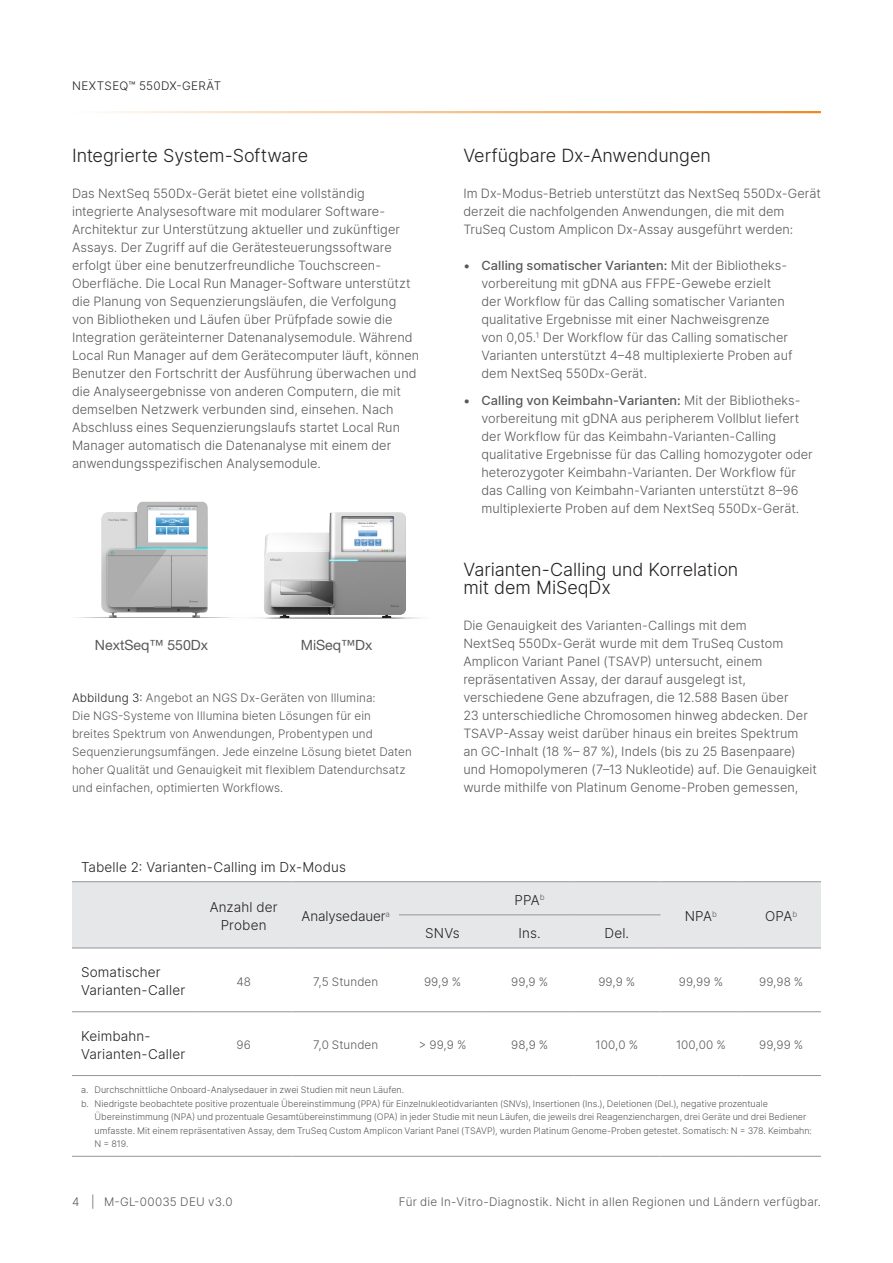
<style>
.page{position:relative;width:893px;height:1263px;background:#fff}
.page>*{position:absolute;margin:0;border:0;box-sizing:border-box;transform-origin:0 0}
.B-Head{font:300 18px/18px "Inter";color:#231f20}
.t1{font:14.1px "Helvetica Neue LT Std";color:#58595b}
.Header_Row_A_Cente{font:300 13.5px/18px "Inter";letter-spacing:.005em;color:#231f20;text-align:center}
.Header_Row_A_Left{font:300 13.5px/18px "Inter";letter-spacing:.01em;color:#231f20}
.Table_Title{font:300 13.5px "Inter";letter-spacing:.01em;color:#231f20}
.Body_Copy{font:300 12.75px/18px "Inter";letter-spacing:.005em;color:#57585a}
.Figure_Caption{font:300 11.7px/18px "Inter";letter-spacing:.01em;color:#57585a}
.Body_Row_Center_Al{font:300 11.7px "Inter";letter-spacing:.01em;color:#57585a}
.zz_For_Research_Only{font:300 11.7px "Inter";letter-spacing:.025em;color:#57585a}
.zz_Pub_Number{font:300 11.7px "Inter";letter-spacing:.025em;color:#57585a}
.zz_Master_Header{font:300 11.7px "Inter";letter-spacing:.03em;color:#231f20}
.t2{font:300 9px/13.5px "Inter";color:#57585a}
.s1{color:#231f20}
.s2{font-weight:500}
</style>
<div class="page">
<hr style="left:72px;top:111px;width:749px;height:2px;background:#ed8b22">
<img style="left:76px;top:501px;width:149px;height:117px">
<img style="left:225px;top:512px;width:196px;height:107px">
<div style="left:72px;top:882px;width:749px;height:65px;background:#e6e7e9"></div>
<hr style="left:399px;top:947px;width:87px;height:1px;background:#939598">
<hr style="left:486px;top:947px;width:87px;height:1px;background:#939598">
<hr style="left:573px;top:947px;width:87px;height:1px;background:#939598">
<hr style="left:72px;top:1011px;width:123px;height:1px;background:#939598">
<hr style="left:195px;top:1011px;width:98px;height:1px;background:#939598">
<hr style="left:293px;top:1011px;width:106px;height:1px;background:#939598">
<hr style="left:399px;top:1011px;width:87px;height:1px;background:#939598">
<hr style="left:486px;top:1011px;width:87px;height:1px;background:#939598">
<hr style="left:573px;top:1011px;width:87px;height:1px;background:#939598">
<hr style="left:660px;top:1011px;width:81px;height:1px;background:#939598">
<hr style="left:741px;top:1011px;width:80px;height:1px;background:#939598">
<hr style="left:72px;top:1075px;width:123px;height:1px;background:#939598">
<hr style="left:195px;top:1075px;width:98px;height:1px;background:#939598">
<hr style="left:293px;top:1075px;width:106px;height:1px;background:#939598">
<hr style="left:399px;top:1075px;width:87px;height:1px;background:#939598">
<hr style="left:486px;top:1075px;width:87px;height:1px;background:#939598">
<hr style="left:573px;top:1075px;width:87px;height:1px;background:#939598">
<hr style="left:660px;top:1075px;width:81px;height:1px;background:#939598">
<hr style="left:741px;top:1075px;width:80px;height:1px;background:#939598">
<hr style="left:72px;top:1156px;width:123px;height:1px;background:#939598">
<hr style="left:195px;top:1156px;width:98px;height:1px;background:#939598">
<hr style="left:293px;top:1156px;width:106px;height:1px;background:#939598">
<hr style="left:399px;top:1156px;width:87px;height:1px;background:#939598">
<hr style="left:486px;top:1156px;width:87px;height:1px;background:#939598">
<hr style="left:573px;top:1156px;width:87px;height:1px;background:#939598">
<hr style="left:660px;top:1156px;width:81px;height:1px;background:#939598">
<hr style="left:741px;top:1156px;width:80px;height:1px;background:#939598">
<hr style="left:399px;top:881px;width:87px;height:1px;background:#939598">
<hr style="left:486px;top:881px;width:87px;height:1px;background:#939598">
<hr style="left:573px;top:881px;width:87px;height:1px;background:#939598">
<hr style="left:399px;top:914px;width:87px;height:1px;background:#939598">
<hr style="left:486px;top:914px;width:87px;height:1px;background:#939598">
<hr style="left:573px;top:914px;width:87px;height:1px;background:#939598">
<hr style="left:293px;top:881px;width:106px;height:1px;background:#939598">
<hr style="left:293px;top:947px;width:106px;height:1px;background:#939598">
<hr style="left:195px;top:947px;width:98px;height:1px;background:#939598">
<hr style="left:72px;top:947px;width:123px;height:1px;background:#939598">
<hr style="left:72px;top:881px;width:123px;height:1px;background:#939598">
<hr style="left:195px;top:881px;width:98px;height:1px;background:#939598">
<hr style="left:660px;top:881px;width:81px;height:1px;background:#939598">
<hr style="left:660px;top:947px;width:81px;height:1px;background:#939598">
<hr style="left:741px;top:881px;width:80px;height:1px;background:#939598">
<hr style="left:741px;top:947px;width:80px;height:1px;background:#939598">
<p class="zz_Master_Header" style="left:72px;top:77px;width:151px">NextSeq™ 550Dx-Gerät</p>
<p class="B-Head" style="left:72px;top:146px;width:238px">Integrierte System-Software</p>
<p class="Body_Copy" style="left:72px;top:184px;width:349px">Das NextSeq 550Dx-Gerät bietet eine vollständig integrierte Analysesoftware mit modularer Software-Architektur zur Unterstützung aktueller und zukünftiger Assays. Der Zugriff auf die Gerätesteuerungssoftware erfolgt über eine benutzerfreundliche Touchscreen-Oberfläche. Die Local Run Manager-Software unterstützt die Planung von Sequenzierungsläufen, die Verfolgung von Bibliotheken und Läufen über Prüfpfade sowie die Integration geräteinterner Datenanalysemodule. Während Local Run Manager auf dem Gerätecomputer läuft, können Benutzer den Fortschritt der Ausführung überwachen und die Analyseergebnisse von anderen Computern, die mit demselben Netzwerk verbunden sind, einsehen. Nach Abschluss eines Sequenzierungslaufs startet Local Run Manager automatisch die Datenanalyse mit einem der anwendungsspezifischen Analysemodule.</p>
<p class="t1" style="left:95px;top:636px;width:115px">NextSeq™ 550Dx</p>
<p class="t1" style="left:301px;top:636px;width:73px">MiSeq™Dx</p>
<p class="Figure_Caption" style="left:72px;top:689px;width:341px"><span class="s1">Abbildung 3:</span> Angebot an NGS Dx-Geräten von Illumina:<br>Die NGS-Systeme von Illumina bieten Lösungen für ein<br>breites Spektrum von Anwendungen, Probentypen und Sequenzierungsumfängen. Jede einzelne Lösung bietet Daten hoher Qualität und Genauigkeit mit flexiblem Datendurchsatz und einfachen, optimierten Workflows.</p>
<p class="B-Head" style="left:463px;top:146px;width:249px">Verfügbare Dx-Anwendungen</p>
<p class="Body_Copy" style="left:463px;top:184px;width:359px">Im Dx-Modus-Betrieb unterstützt das NextSeq 550Dx-Gerät derzeit die nachfolgenden Anwendungen, die mit dem<br>TruSeq Custom Amplicon Dx-Assay ausgeführt werden:</p>
<p class="Body_Copy" style="left:481px;top:256px;width:313px;text-indent:-18px"><span class="s2">• Calling somatischer Varianten:</span> Mit der Bibliotheks&shy;vorbereitung mit gDNA aus FFPE-Gewebe erzielt der Workflow für das Calling somatischer Varianten qualitative Ergebnisse mit einer Nachweisgrenze von 0,05.<sup>1</sup> Der Workflow für das Calling somatischer Varianten unterstützt 4–48 multiplexierte Proben auf dem NextSeq 550Dx-Gerät.</p>
<p class="Body_Copy" style="left:481px;top:391px;width:333px;text-indent:-18px"><span class="s2">• Calling von Keimbahn-Varianten:</span> Mit der Bibliotheks&shy;vorbereitung mit gDNA aus peripherem Vollblut liefert der Workflow für das Keimbahn-Varianten-Calling qualitative Ergebnisse für das Calling homozygoter oder heterozygoter Keimbahn-Varianten. Der Workflow für das Calling von Keimbahn-Varianten unterstützt 8–96 multiplexierte Proben auf dem NextSeq 550Dx-Gerät.</p>
<p class="B-Head" style="left:463px;top:560px;width:277px">Varianten-Calling und Korrelation mit dem MiSeqDx</p>
<p class="Body_Copy" style="left:463px;top:616px;width:355px">Die Genauigkeit des Varianten-Callings mit dem<br>NextSeq 550Dx-Gerät wurde mit dem TruSeq Custom Amplicon Variant Panel (TSAVP) untersucht, einem repräsentativen Assay, der darauf ausgelegt ist, verschiedene Gene abzufragen, die 12.588 Basen über<br>23 unterschiedliche Chromosomen hinweg abdecken. Der TSAVP-Assay weist darüber hinaus ein breites Spektrum<br>an GC-Inhalt (18 %– 87 %), Indels (bis zu 25 Basenpaare) und Homopolymeren (7–13 Nukleotide) auf. Die Genauigkeit wurde mithilfe von Platinum Genome-Proben gemessen,</p>
<p class="Table_Title" style="left:81px;top:857px;width:266px">Tabelle 2: Varianten-Calling im Dx-Modus</p>
<p class="Header_Row_A_Cente" style="left:210px;top:898px;width:69px">Anzahl der<br>Proben</p>
<p class="Header_Row_A_Cente" style="left:302px;top:907px;width:90px">Analysedauer<sup>a</sup></p>
<p class="Header_Row_A_Cente" style="left:515px;top:891px;width:32px">PPA<sup>b</sup></p>
<p class="Header_Row_A_Cente" style="left:425px;top:924px;width:36px">SNVs</p>
<p class="Header_Row_A_Cente" style="left:519px;top:924px;width:24px">Ins.</p>
<p class="Header_Row_A_Cente" style="left:604px;top:924px;width:26px">Del.</p>
<p class="Header_Row_A_Cente" style="left:685px;top:907px;width:34px">NPA<sup>b</sup></p>
<p class="Header_Row_A_Cente" style="left:765px;top:907px;width:34px">OPA<sup>b</sup></p>
<p class="Header_Row_A_Left" style="left:81px;top:963px;width:106px">Somatischer<br>Varianten-Caller</p>
<p class="Body_Row_Center_Al" style="left:236px;top:973px;width:16px">48</p>
<p class="Body_Row_Center_Al" style="left:313px;top:973px;width:66px">7,5 Stunden</p>
<p class="Body_Row_Center_Al" style="left:424px;top:973px;width:38px">99,9 %</p>
<p class="Body_Row_Center_Al" style="left:511px;top:973px;width:38px">99,9 %</p>
<p class="Body_Row_Center_Al" style="left:598px;top:973px;width:38px">99,9 %</p>
<p class="Body_Row_Center_Al" style="left:679px;top:973px;width:46px">99,99 %</p>
<p class="Body_Row_Center_Al" style="left:759px;top:973px;width:46px">99,98 %</p>
<p class="Header_Row_A_Left" style="left:81px;top:1027px;width:106px">Keimbahn-<br>Varianten-Caller</p>
<p class="Body_Row_Center_Al" style="left:236px;top:1037px;width:16px">96</p>
<p class="Body_Row_Center_Al" style="left:313px;top:1037px;width:67px">7,0 Stunden</p>
<p class="Body_Row_Center_Al" style="left:419px;top:1037px;width:49px">&gt; 99,9 %</p>
<p class="Body_Row_Center_Al" style="left:511px;top:1037px;width:39px">98,9 %</p>
<p class="Body_Row_Center_Al" style="left:596px;top:1037px;width:44px">100,0 %</p>
<p class="Body_Row_Center_Al" style="left:676px;top:1037px;width:51px">100,00 %</p>
<p class="Body_Row_Center_Al" style="left:759px;top:1037px;width:46px">99,99 %</p>
<p class="t2" style="left:81px;top:1083px;width:325px">a. Durchschnittliche Onboard-Analysedauer in zwei Studien mit neun Läufen.</p>
<p class="t2" style="left:95px;top:1097px;width:719px;text-indent:-14px">b. Niedrigste beobachtete positive prozentuale Übereinstimmung (PPA) für Einzelnukleotidvarianten (SNVs), Insertionen (Ins.), Deletionen (Del.), negative prozentuale Übereinstimmung (NPA) und prozentuale Gesamtübereinstimmung (OPA) in jeder Studie mit neun Läufen, die jeweils drei Reagenzienchargen, drei Geräte und drei Bediener umfasste. Mit einem repräsentativen Assay, dem TruSeq Custom Amplicon Variant Panel (TSAVP), wurden Platinum Genome-Proben getestet. Somatisch: N = 378. Keimbahn:<br>N = 819.</p>
<p class="zz_Pub_Number" style="left:72px;top:1193px;width:162px">4 | M-GL-00035 DEU v3.0</p>
<p class="zz_For_Research_Only" style="left:399px;top:1193px;width:424px">Für die In-Vitro-Diagnostik. Nicht in allen Regionen und Ländern verfügbar.</p>
</div>
